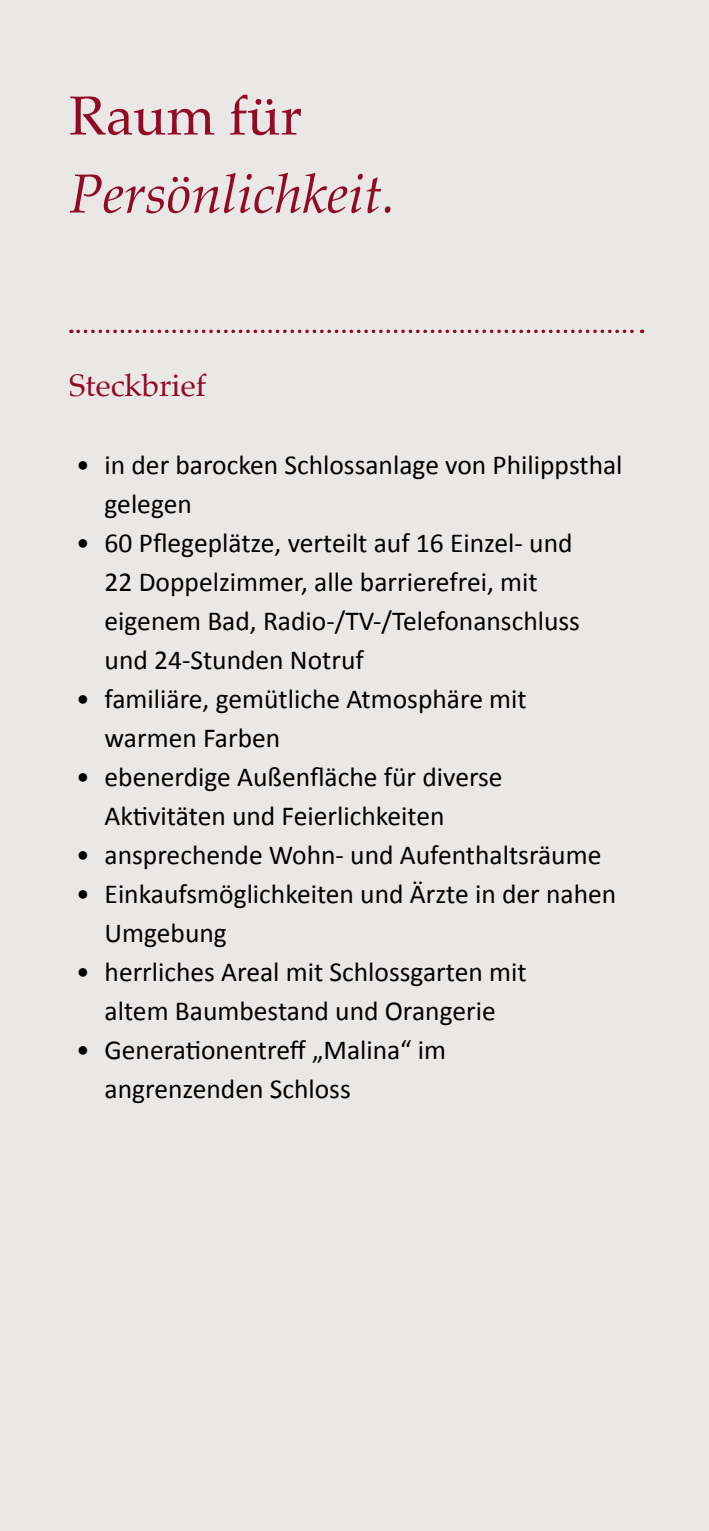
<style>
.page{position:relative;width:709px;height:1531px;background:#eae8e7}
.page>*{position:absolute;margin:0;border:0;box-sizing:border-box;transform-origin:0 0}
.t1{font:italic 55px "Palatino";color:#910b26}
.t2{font:55px "Palatino";color:#910b26}
.t3{font:31.25px "Palatino";color:#910b26}
.t4{font:27.5px/39px "Calibri";color:#000}
</style>
<div class="page">
<svg style="left:78px;top:330px;width:564px;height:3px"></svg>
<h1 class="t2" style="left:69px;top:70px;width:234px">Raum für</h1>
<h1 class="t1" style="left:69px;top:147px;width:328px">Persönlichkeit.</h1>
<p class="t3" style="left:69px;top:359px;width:138px">Steckbrief</p>
<p class="t4" style="left:105px;top:445px;width:519px;text-indent:-28px">• in der barocken Schlossanlage von Philippsthal gelegen</p>
<p class="t4" style="left:105px;top:523px;width:477px;text-indent:-28px">• 60 Pflegeplätze, verteilt auf 16 Einzel- und 22 Doppelzimmer, alle barrierefrei, mit eigenem Bad, Radio-/TV-/Telefonanschluss und 24-Stunden Notruf</p>
<p class="t4" style="left:105px;top:679px;width:424px;text-indent:-28px">• familiäre, gemütliche Atmosphäre mit warmen Farben</p>
<p class="t4" style="left:105px;top:757px;width:399px;text-indent:-28px">• ebenerdige Außenfläche für diverse<br>Aktivitäten und Feierlichkeiten</p>
<p class="t4" style="left:76px;top:835px;width:526px">• ansprechende Wohn- und Aufenthaltsräume</p>
<p class="t4" style="left:105px;top:874px;width:513px;text-indent:-28px">• Einkaufsmöglichkeiten und Ärzte in der nahen<br>Umgebung</p>
<p class="t4" style="left:76px;top:952px;width:452px;text-align:center">• herrliches Areal mit Schlossgarten mit altem Baumbestand und Orangerie</p>
<p class="t4" style="left:105px;top:1030px;width:343px;text-indent:-28px">• Generationentreff „Malina“ im angrenzenden Schloss</p>
</div>
